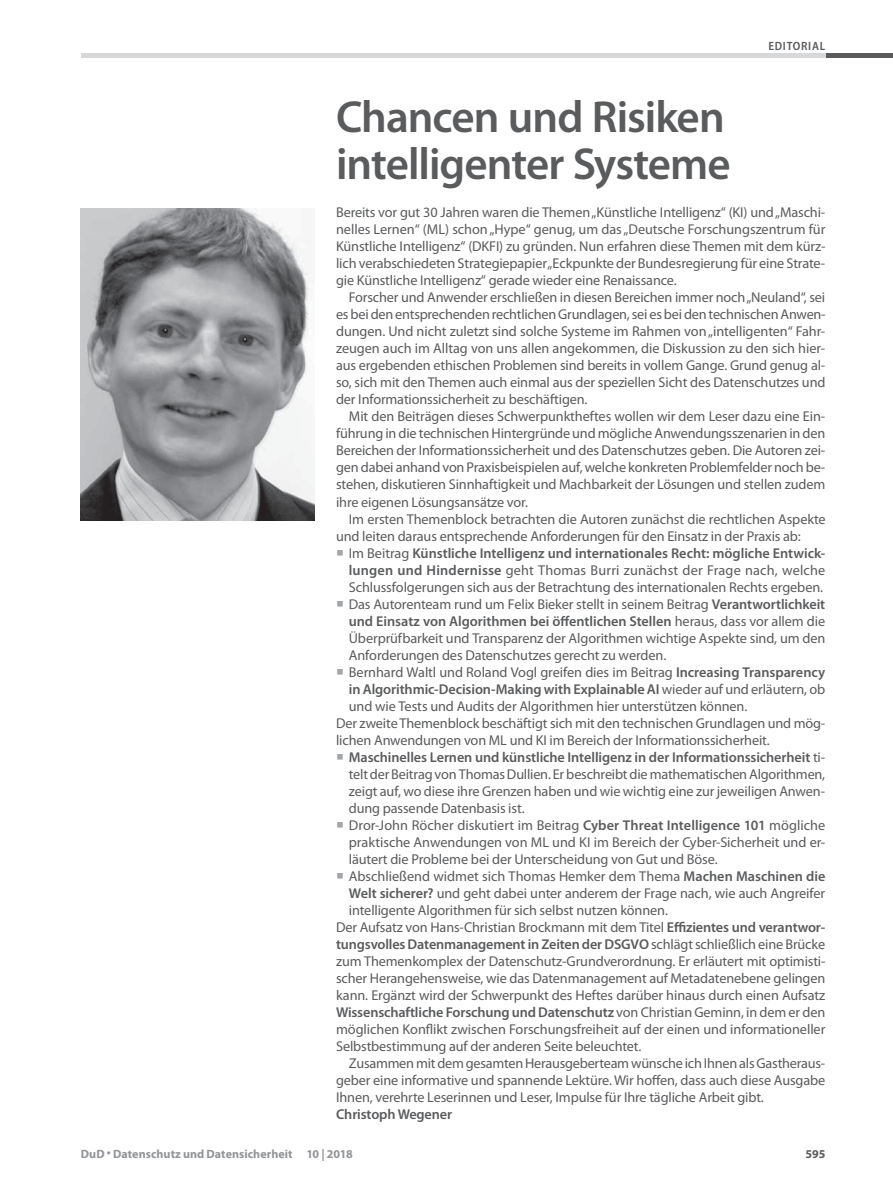
<style>
.page{position:relative;width:893px;height:1187px;background:#fff}
.page>*{position:absolute;margin:0;border:0;box-sizing:border-box;transform-origin:0 0}
.t1{font:600 45px/46.5px "Myriad Pro";letter-spacing:-.025em;color:#5a5b5d}
.t2{font:14.25px/17px "Myriad Pro";letter-spacing:-.01em;color:#5a5b5d;text-align:justify}
.t3{font:600 14.25px "Myriad Pro";letter-spacing:-.005em;color:#5a5b5d}
.t4{font:14.25px "Myriad Pro";letter-spacing:.01em;color:#5a5b5d}
.t5{font:700 12px "Myriad Pro";letter-spacing:.005em;color:#929497}
.t6{font:600 semi-condensed 12px "Myriad Pro";letter-spacing:.06em;color:#5a5b5d}
.t7{font:700 12px "Myriad Pro";color:#5a5b5d}
.s1{font-weight:400}
.s2{font-weight:600}
</style>
<div class="page">
<img style="left:81px;top:208px;width:234px;height:312px">
<div style="left:825px;top:53px;width:67px;height:5px;background:#5a5b5d"></div>
<div style="left:81px;top:53px;width:744px;height:5px;background:#d7d8da"></div>
<p class="t6" style="left:768px;top:41px;width:58px">EDITORIAL</p>
<h1 class="t1" style="left:336px;top:97px;width:396px">Chancen und Risiken intelligenter Systeme</h1>
<p class="t2" style="left:336px;top:205px;width:491px">Bereits vor gut 30 Jahren waren die Themen „Künstliche Intelligenz“ (KI) und „Maschi&shy;nelles Lernen“ (ML) schon „Hype“ genug, um das „Deutsche Forschungszentrum für Künstliche Intelligenz“ (DKFI) zu gründen. Nun erfahren diese Themen mit dem kürz&shy;lich verabschiedeten Strategiepapier „Eckpunkte der Bundesregierung für eine Strate&shy;gie Künstliche Intelligenz“ gerade wieder eine Renaissance.</p>
<p class="t2" style="left:336px;top:290px;width:491px;text-indent:13px">Forscher und Anwender erschließen in diesen Bereichen immer noch „Neuland“, sei es bei den entsprechenden rechtlichen Grundlagen, sei es bei den technischen Anwen&shy;dungen. Und nicht zuletzt sind solche Systeme im Rahmen von „intelligenten“ Fahr&shy;zeugen auch im Alltag von uns allen angekommen, die Diskussion zu den sich hier&shy;aus ergebenden ethischen Problemen sind bereits in vollem Gange. Grund genug al&shy;so, sich mit den Themen auch einmal aus der speziellen Sicht des Datenschutzes und der Informationssicherheit zu beschäftigen.</p>
<p class="t2" style="left:336px;top:409px;width:490px;text-indent:13px">Mit den Beiträgen dieses Schwerpunktheftes wollen wir dem Leser dazu eine Ein&shy;führung in die technischen Hintergründe und mögliche Anwendungsszenarien in den Bereichen der Informationssicherheit und des Datenschutzes geben. Die Autoren zei&shy;gen dabei anhand von Praxisbeispielen auf, welche konkreten Problemfelder noch be&shy;stehen, diskutieren Sinnhaftigkeit und Machbarkeit der Lösungen und stellen zudem ihre eigenen Lösungsansätze vor.</p>
<p class="t2" style="left:336px;top:511px;width:491px;text-indent:13px">Im ersten Themenblock betrachten die Autoren zunächst die rechtlichen Aspekte und leiten daraus entsprechende Anforderungen für den Einsatz in der Praxis ab:</p>
<p class="t3" style="left:349px;top:547px;width:478px"><span class="s1">Im Beitrag</span> Künstliche Intelligenz und internationales Recht: mögliche Entwick-</p>
<p class="t4" style="left:349px;top:564px;width:478px"><span class="s2">lungen und Hindernisse</span> geht Thomas Burri zunächst der Frage nach, welche</p>
<p class="t2" style="left:349px;top:579px;width:476px">Schluss folgerungen sich aus der Betrachtung des internationalen Rechts ergeben.</p>
<p class="t2" style="left:349px;top:596px;width:478px">Das Autorenteam rund um Felix Bieker stellt in seinem Beitrag <span class="s2">Verantwortlichkeit</span></p>
<p class="t3" style="left:349px;top:615px;width:478px">und Einsatz von Algorithmen bei öffentlichen Stellen <span class="s1">heraus, dass vor allem die</span></p>
<p class="t2" style="left:349px;top:630px;width:478px">Überprüfbarkeit und Transparenz der Algorithmen wichtige Aspekte sind, um den</p>
<p class="t2" style="left:349px;top:647px;width:319px">Anforderungen des Datenschutzes gerecht zu werden.</p>
<p class="t2" style="left:349px;top:664px;width:478px">Bernhard Waltl und Roland Vogl greifen dies im Beitrag <span class="s2">Increasing Transparency</span></p>
<p class="t3" style="left:349px;top:683px;width:478px">in Algorithmic-Decision-Making with Explainable AI <span class="s1">wieder auf und erläutern, ob</span></p>
<p class="t2" style="left:349px;top:698px;width:400px">und wie Tests und Audits der Algorithmen hier unterstützen können.</p>
<p class="t2" style="left:336px;top:715px;width:490px">Der zweite Themenblock beschäftigt sich mit den technischen Grundlagen und mög-</p>
<p class="t2" style="left:336px;top:732px;width:435px">lichen Anwendungen von ML und KI im Bereich der Informationssicherheit.</p>
<p class="t3" style="left:349px;top:751px;width:478px">Maschinelles Lernen und künstliche Intelligenz in der Informationssicherheit <span class="s1">ti-</span></p>
<p class="t2" style="left:349px;top:766px;width:478px">teltder Beitrag von Thomas Dullien. Er beschreibt die mathematischen Algorithmen,</p>
<p class="t2" style="left:349px;top:783px;width:478px">zeigt auf, wo diese ihre Grenzen haben und wie wichtig eine zur jeweiligen Anwen-</p>
<p class="t2" style="left:349px;top:800px;width:177px">dung passende Datenbasis ist.</p>
<p class="t2" style="left:349px;top:817px;width:478px">Dror-John Röcher diskutiert im Beitrag <span class="s2">Cyber Threat Intelligence 101</span> mögliche</p>
<p class="t2" style="left:349px;top:834px;width:478px">praktische Anwendungen von ML und KI im Bereich der Cyber-Sicherheit und er-</p>
<p class="t2" style="left:349px;top:851px;width:370px">läutert die Probleme bei der Unterscheidung von Gut und Böse.</p>
<p class="t2" style="left:349px;top:868px;width:478px">Abschließend widmet sich Thomas Hemker dem Thema <span class="s2">Machen Maschinen die</span></p>
<p class="t2" style="left:349px;top:885px;width:478px"><span class="s2">Welt sicherer?</span> und geht dabei unter anderem der Frage nach, wie auch Angreifer</p>
<p class="t2" style="left:349px;top:902px;width:320px">intelligente Algorithmen für sich selbst nutzen können.</p>
<p class="t2" style="left:336px;top:919px;width:490px">Der Aufsatz von Hans-Christian Brockmann mit dem Titel <span class="s2">Effizientes und verantwor-</span></p>
<p class="t3" style="left:336px;top:938px;width:490px">tungsvolles Datenmanagement in Zeiten der DSGVO <span class="s1">schlägt schließlich eine Brücke</span></p>
<p class="t2" style="left:336px;top:953px;width:491px">zum Themenkomplex der Datenschutz-Grundverordnung. Er erläutert mit optimisti-</p>
<p class="t2" style="left:336px;top:970px;width:491px">scher Herangehensweise, wie das Datenmanagement auf Metadatenebene gelingen</p>
<p class="t2" style="left:336px;top:987px;width:490px">kann. Ergänzt wird der Schwerpunkt des Heftes darüber hinaus durch einen Aufsatz</p>
<p class="t3" style="left:336px;top:1007px;width:491px">Wissenschaftliche Forschung und Datenschutz <span class="s1">von Christian Geminn, in dem er den</span></p>
<p class="t2" style="left:336px;top:1021px;width:491px">möglichen Konflikt zwischen Forschungsfreiheit auf der einen und informationeller</p>
<p class="t2" style="left:336px;top:1038px;width:307px">Selbstbestimmung auf der anderen Seite beleuchtet.</p>
<p class="t2" style="left:349px;top:1055px;width:478px">Zusammen mit dem gesamten Herausgeberteam wünsche ich Ihnen als Gastheraus-</p>
<p class="t2" style="left:336px;top:1072px;width:490px">geber eine informative und spannende Lektüre. Wir hoffen, dass auch diese Ausgabe</p>
<p class="t2" style="left:336px;top:1089px;width:429px">Ihnen, verehrte Leserinnen und Leser, Impulse für Ihre tägliche Arbeit gibt.</p>
<p class="t3" style="left:336px;top:1109px;width:118px">Christoph Wegener</p>
<p class="t5" style="left:81px;top:1149px;width:273px">DuD • Datenschutz und Datensicherheit 10 | 2018</p>
<p class="t7" style="left:805px;top:1149px;width:21px">595</p>
</div>
